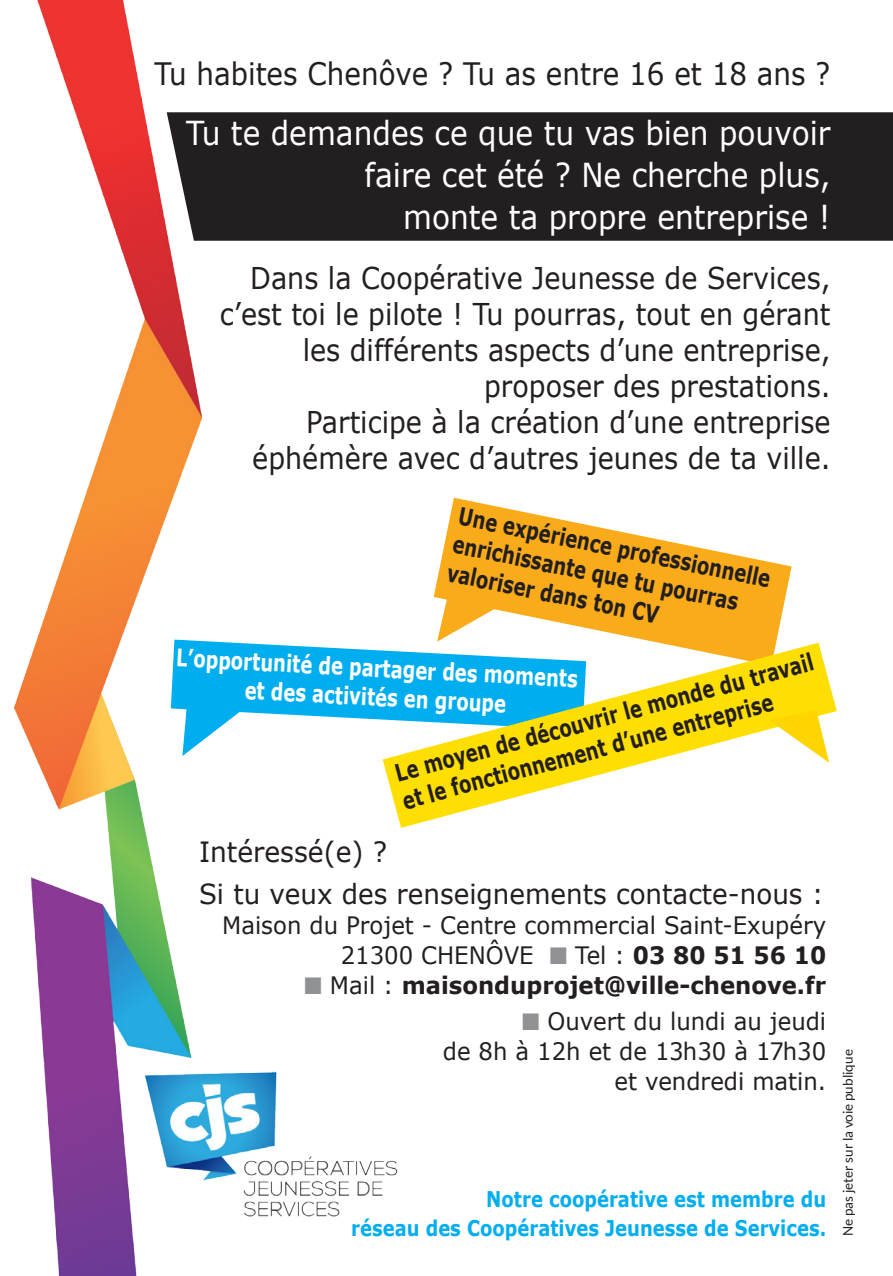
<style>
.page{position:relative;width:893px;height:1276px;background:#fff}
.page>*{position:absolute;margin:0;border:0;box-sizing:border-box;transform-origin:0 0}
.t1{font:33px "Verdana";color:#fff;scale:.9 1}
.t2{font:30.9px "Verdana";color:#231f20;scale:.9 1}
.t3{font:30px "Verdana";color:#231f20;scale:.9 1}
.t4{font:27.9px "Verdana";color:#231f20;scale:.95 1}
.t5{font:27.6px "Verdana";color:#231f20;scale:.95 1}
.t6{font:700 24px/29.1px "Verdana";color:#231f20;scale:.75 1}
.t7{font:24px "Verdana";color:#231f20;scale:.95 1}
.t8{font:700 24px/28.8px "Verdana";color:#fff;text-align:center;scale:.75 1}
.t9{font:700 24px "Verdana";color:#231f20;scale:.95 1}
.t10{font:700 21.6px "Verdana";color:#00aeef;scale:.83 1}
.t11{font:13.5px "Lato";color:#231f20}
.s1{color:#8f9194}
.s2{font-weight:700}
.s3{font-weight:400}
</style>
<div class="page">
<svg style="left:434px;top:498px;width:358px;height:144px;fill:#faab1a"></svg>
<div style="left:202px;top:112px;width:691px;height:129px;background:#231f20"></div>
<img style="left:14px;top:0;width:188px;height:1276px">
<svg style="left:171px;top:594px;width:415px;height:162px"></svg>
<svg style="left:383px;top:642px;width:454px;height:186px"></svg>
<svg style="left:769px;top:710px;width:60px;height:53px"></svg>
<img style="left:121px;top:1042px;width:277px;height:217px">
<p class="t2" style="left:155px;top:52px;width:752px">Tu habites Chenôve ? Tu as entre 16 et 18 ans ?</p>
<p class="t1" style="left:186px;top:110px;width:717px">Tu te demandes ce que tu vas bien pouvoir</p>
<p class="t1" style="left:365px;top:152px;width:519px">faire cet été ? Ne cherche plus,</p>
<p class="t1" style="left:403px;top:194px;width:476px">monte ta propre entreprise !</p>
<p class="t3" style="left:250px;top:257px;width:646px">Dans la Coopérative Jeunesse de Services,</p>
<p class="t3" style="left:220px;top:293px;width:680px">c’est toi le pilote ! Tu pourras, tout en gérant</p>
<p class="t3" style="left:303px;top:329px;width:588px">les différents aspects d’une entreprise,</p>
<p class="t3" style="left:484px;top:365px;width:386px">proposer des prestations.</p>
<p class="t3" style="left:306px;top:401px;width:584px">Participe à la création d’une entreprise</p>
<p class="t3" style="left:252px;top:437px;width:644px">éphémère avec d’autres jeunes de ta ville.</p>
<p class="t6" style="left:462px;top:499px;width:425px;rotate:12deg">Une expérience professionnelle enrichissante que tu pourras valoriser dans ton CV</p>
<p class="t8" style="left:177px;top:643px;width:538px;rotate:3deg">L’opportunité de partager des moments et des activités en groupe</p>
<p class="t6" style="left:392px;top:759px;width:578px;rotate:-15deg">Le moyen de découvrir le monde du travail et le fonctionnement d’une entreprise</p>
<p class="t4" style="left:199px;top:833px;width:200px">Intéressé(e) ?</p>
<p class="t5" style="left:199px;top:875px;width:659px">Si tu veux des renseignements contacte-nous :</p>
<p class="t7" style="left:222px;top:909px;width:637px">Maison du Projet - Centre commercial Saint-Exupéry</p>
<p class="t7" style="left:341px;top:939px;width:513px">21300 CHENÔVE <span class="s1">■</span> Tel : <span class="s2">03 80 51 56 10</span></p>
<p class="t9" style="left:304px;top:968px;width:551px"><span class="s1">■</span> <span class="s3">Mail :</span> maisonduprojet@ville-chenove.fr</p>
<p class="t7" style="left:522px;top:1005px;width:322px"><span class="s1">■</span> Ouvert du lundi au jeudi</p>
<p class="t7" style="left:443px;top:1035px;width:405px">de 8h à 12h et de 13h30 à 17h30</p>
<p class="t7" style="left:614px;top:1065px;width:224px">et vendredi matin.</p>
<p class="t10" style="left:486px;top:1183px;width:411px">Notre coopérative est membre du</p>
<p class="t10" style="left:351px;top:1212px;width:574px">réseau des Coopératives Jeunesse de Services.</p>
<p class="t11" style="left:840px;top:1236px;width:188px;rotate:-90deg">Ne pas jeter sur la voie publique</p>
</div>
